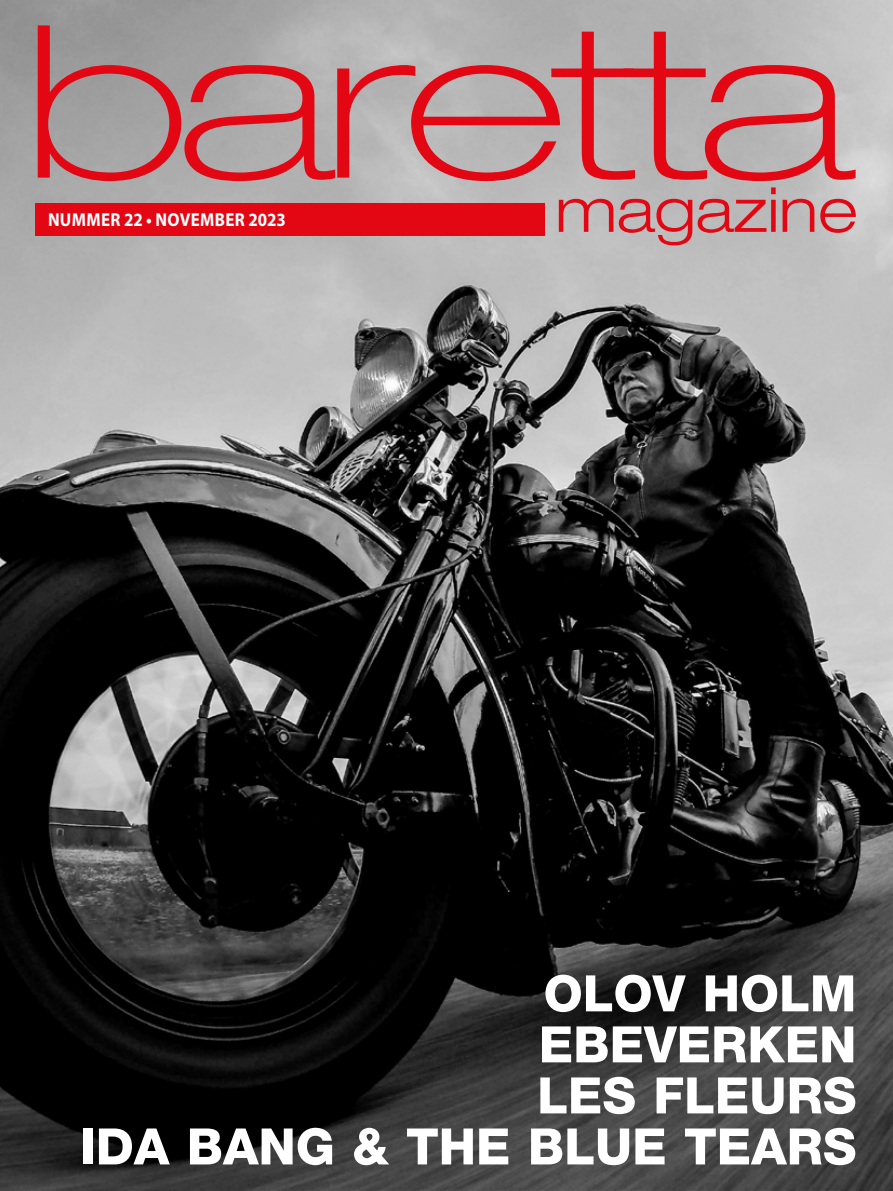
<style>
.page{position:relative;width:893px;height:1191px;background:#fff}
.page>*{position:absolute;margin:0;border:0;box-sizing:border-box;transform-origin:0 0}
.t1{font:100 expanded 213px "Helvetica Neue LT Std";letter-spacing:-.04em;color:#e30613;scale:1.23 1}
.t2{font:300 expanded 61.65px "Helvetica Neue LT Std";color:#e30613}
.t3{font:800 50.25px/51px "Helvetica Neue LT Std";color:#fff;text-align:right}
.t4{font:700 18.75px "Myriad Pro";letter-spacing:.02em;color:#fff;scale:.9 1}
</style>
<div class="page">
<img style="left:0;top:0;width:893px;height:1191px">
<div style="left:35px;top:204px;width:509px;height:32px;background:#e30613"></div>
<h1 class="t1" style="left:23px;top:-25px;width:677px">baretta</h1>
<p class="t4" style="left:48px;top:209px;width:266px">NUMMER 22 • NOVEMBER 2023</p>
<p class="t2" style="left:555px;top:173px;width:304px">magazine</p>
<p class="t3" style="left:80px;top:967px;width:778px">OLOV HOLM<br>EBEVERKEN<br>LES FLEURS<br>IDA BANG &amp; THE BLUE TEARS</p>
</div>
